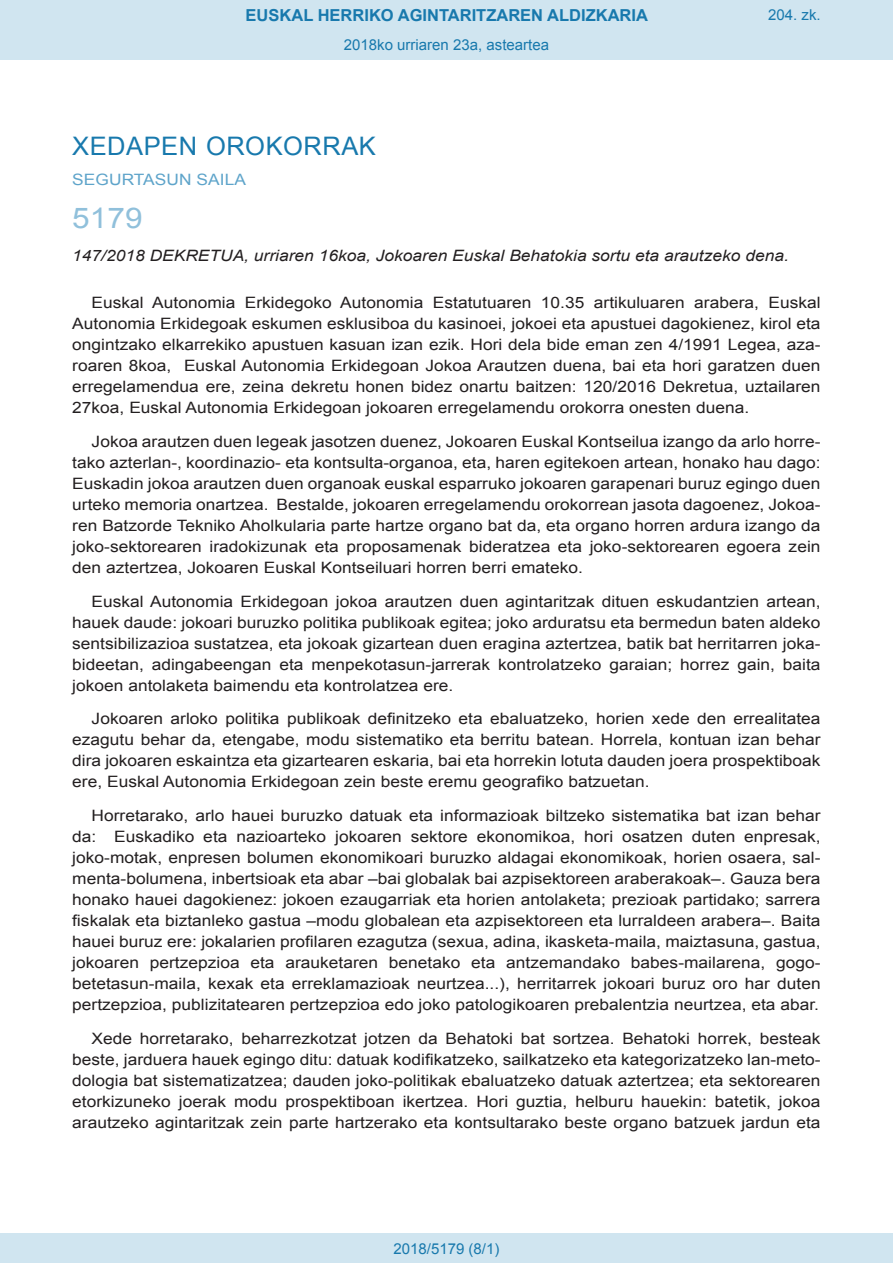
<style>
.page{position:relative;width:893px;height:1263px;background:#fff}
.page>*{position:absolute;margin:0;border:0;box-sizing:border-box;transform-origin:0 0}
.BOPVOrden{font:28.5px "Arial";color:#90c0db;scale:1.11 1}
.BOPVSeccion{font:25.5px "Arial";letter-spacing:.02em;color:#1879ad}
.t1{font:700 16.5px "Arial";color:#1879ad}
.BOPVDetalle{font:15.6px/21px "Arial";color:#231f20;text-align:justify;scale:1.11 1}
.BOPVTitulo{font:italic 15.6px "Arial";color:#231f20;scale:1.11 1}
.BOPVOrganismo{font:15.6px "Arial";letter-spacing:.005em;color:#5ea4ca;scale:1.11 1}
.Paginacion_Centro{font:15px "Arial";color:#1879ad}
</style>
<div class="page">
<div style="left:0;top:0;width:893px;height:60px;background:#d0e5f0"></div>
<div style="left:0;top:1233px;width:893px;height:30px;background:#d0e5f0"></div>
<p class="t1" style="left:246px;top:4px;width:404px">EUSKAL HERRIKO AGINTARITZAREN ALDIZKARIA</p>
<p class="Paginacion_Centro" style="left:344px;top:35px;width:207px">2018ko urriaren 23a, asteartea</p>
<p class="Paginacion_Centro" style="left:768px;top:5px;width:54px">204. zk.</p>
<p class="BOPVSeccion" style="left:72px;top:129px;width:305px">XEDAPEN OROKORRAK</p>
<p class="BOPVOrganismo" style="left:72px;top:169px;width:158px">SEGURTASUN SAILA</p>
<p class="BOPVOrden" style="left:72px;top:199px;width:65px">5179</p>
<p class="BOPVTitulo" style="left:72px;top:246px;width:647px">147/2018 DEKRETUA, urriaren 16koa, Jokoaren Euskal Behatokia sortu eta arautzeko dena.</p>
<p class="BOPVDetalle" style="left:72px;top:292px;width:676px;text-indent:19px">Euskal Autonomia Erkidegoko Autonomia Estatutuaren 10.35 artikuluaren arabera, Euskal Autonomia Erkidegoak eskumen esklusiboa du kasinoei, jokoei eta apustuei dagokienez, kirol eta ongintzako elkarrekiko apustuen kasuan izan ezik. Hori dela bide eman zen 4/1991 Legea, aza&shy;roaren 8koa, Euskal Autonomia Erkidegoan Jokoa Arautzen duena, bai eta hori garatzen duen erregelamendua ere, zeina dekretu honen bidez onartu baitzen: 120/2016 Dekretua, uztailaren 27koa, Euskal Autonomia Erkidegoan jokoaren erregelamendu orokorra onesten duena.</p>
<p class="BOPVDetalle" style="left:72px;top:431px;width:676px;text-indent:19px">Jokoa arautzen duen legeak jasotzen duenez, Jokoaren Euskal Kontseilua izango da arlo horre&shy;tako azterlan-, koordinazio- eta kontsulta-organoa, eta, haren egitekoen artean, honako hau dago:<br>Euskadin jokoa arautzen duen organoak euskal esparruko jokoaren garapenari buruz egingo duen urteko memoria onartzea. Bestalde, jokoaren erregelamendu orokorrean jasota dagoenez, Jokoa&shy;ren Batzorde Tekniko Aholkularia parte hartze organo bat da, eta organo horren ardura izango da joko-sektorearen iradokizunak eta proposamenak bideratzea eta joko-sektorearen egoera zein den aztertzea, Jokoaren Euskal Kontseiluari horren berri emateko.</p>
<p class="BOPVDetalle" style="left:72px;top:591px;width:676px;text-indent:19px">Euskal Autonomia Erkidegoan jokoa arautzen duen agintaritzak dituen eskudantzien artean, hauek daude: jokoari buruzko politika publikoak egitea; joko arduratsu eta bermedun baten aldeko sentsibilizazioa sustatzea, eta jokoak gizartean duen eragina aztertzea, batik bat herritarren joka&shy;bideetan, adingabeengan eta menpekotasun-jarrerak kontrolatzeko garaian; horrez gain, baita jokoen antolaketa baimendu eta kontrolatzea ere.</p>
<p class="BOPVDetalle" style="left:72px;top:708px;width:676px;text-indent:19px">Jokoaren arloko politika publikoak definitzeko eta ebaluatzeko, horien xede den errealitatea ezagutu behar da, etengabe, modu sistematiko eta berritu batean. Horrela, kontuan izan behar dira jokoaren eskaintza eta gizartearen eskaria, bai eta horrekin lotuta dauden joera prospektiboak ere, Euskal Autonomia Erkidegoan zein beste eremu geografiko batzuetan.</p>
<p class="BOPVDetalle" style="left:72px;top:805px;width:676px;text-indent:19px">Horretarako, arlo hauei buruzko datuak eta informazioak biltzeko sistematika bat izan behar da: Euskadiko eta nazioarteko jokoaren sektore ekonomikoa, hori osatzen duten enpresak, joko-motak, enpresen bolumen ekonomikoari buruzko aldagai ekonomikoak, horien osaera, sal&shy;menta-bolumena, inbertsioak eta abar –bai globalak bai azpisektoreen araberakoak–. Gauza bera honako hauei dagokienez: jokoen ezaugarriak eta horien antolaketa; prezioak partidako; sarrera fiskalak eta biztanleko gastua –modu globalean eta azpisektoreen eta lurraldeen arabera–. Baita hauei buruz ere: jokalarien profilaren ezagutza (sexua, adina, ikasketa-maila, maiztasuna, gastua, jokoaren pertzepzioa eta arauketaren benetako eta antzemandako babes-mailarena, gogo&shy;betetasun-maila, kexak eta erreklamazioak neurtzea...), herritarrek jokoari buruz oro har duten pertzepzioa, publizitatearen pertzepzioa edo joko patologikoaren prebalentzia neurtzea, eta abar.</p>
<p class="BOPVDetalle" style="left:72px;top:1028px;width:676px;text-indent:19px">Xede horretarako, beharrezkotzat jotzen da Behatoki bat sortzea. Behatoki horrek, besteak beste, jarduera hauek egingo ditu: datuak kodifikatzeko, sailkatzeko eta kategorizatzeko lan-meto&shy;dologia bat sistematizatzea; dauden joko-politikak ebaluatzeko datuak aztertzea; eta sektorearen etorkizuneko joerak modu prospektiboan ikertzea. Hori guztia, helburu hauekin: batetik, jokoa arautzeko agintaritzak zein parte hartzerako eta kontsultarako beste organo batzuek jardun eta</p>
<p class="Paginacion_Centro" style="left:393px;top:1238px;width:107px">2018/5179 (8/1)</p>
</div>
